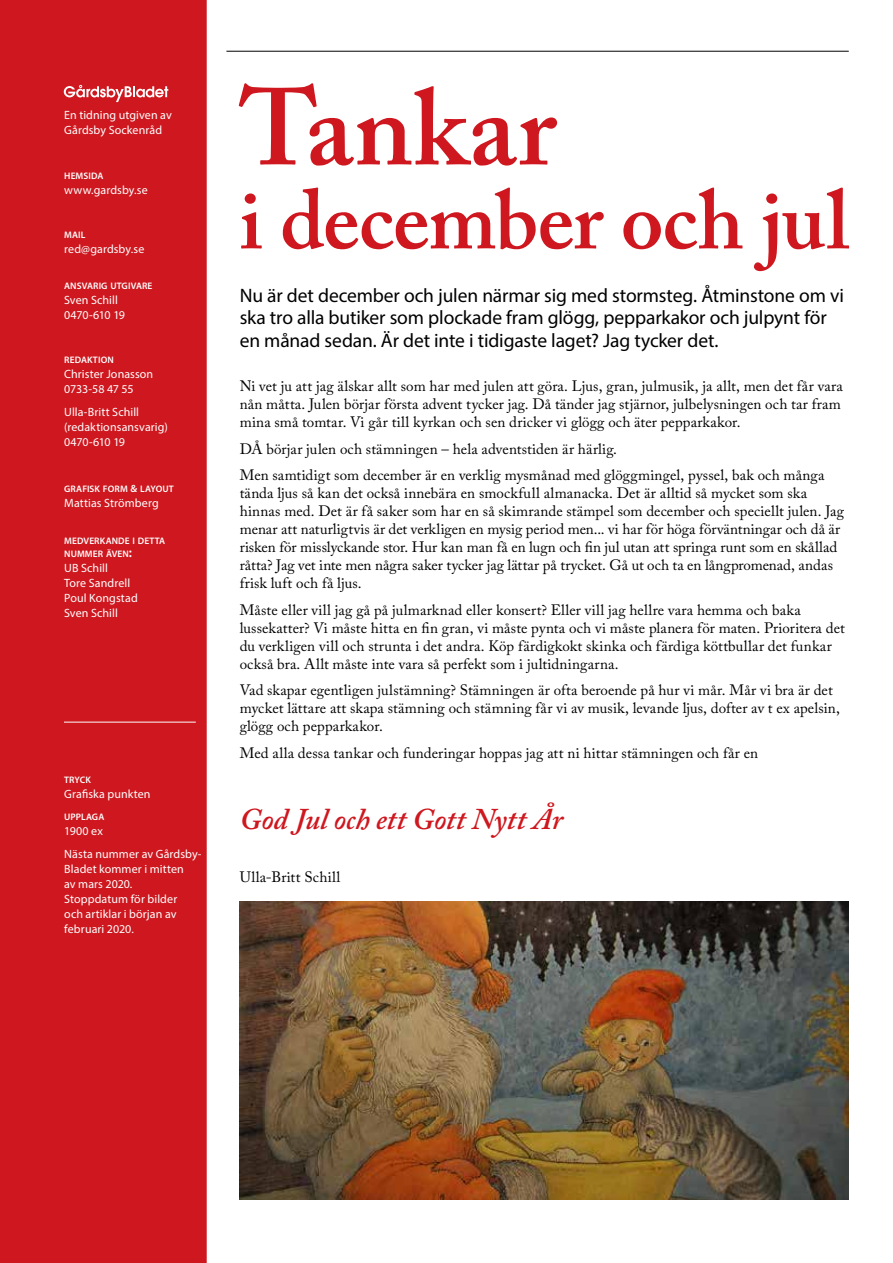
<style>
.page{position:relative;width:893px;height:1263px;background:#fff}
.page>*{position:absolute;margin:0;border:0;box-sizing:border-box;transform-origin:0 0}
.t1{font:600 108px "Adobe Caslon Pro";color:#ce171e}
.t2{font:600 84px "Adobe Caslon Pro";letter-spacing:-.01em;color:#ce171e}
.t3{font:italic 600 30px "Adobe Caslon Pro";letter-spacing:-.005em;color:#ce171e}
.t4{font:19.5px/22.5px "Myriad Pro";letter-spacing:-.01em;color:#000}
.t5{font:15px/18px "Adobe Caslon Pro";letter-spacing:.005em;color:#000}
.t6{font:12px/15px "Myriad Pro";letter-spacing:.005em;color:#fff}
.t7{font:600 9.45px/13.5px "Myriad Pro";letter-spacing:.01em;color:#fff}
.s1{font-size:10.5px}
.s2{font-size:13.5px}
</style>
<div class="page">
<div style="left:0;top:0;width:207px;height:1263px;background:#ce171e"></div>
<hr style="left:226px;top:51px;width:623px;height:1px;background:#000">
<svg style="left:64px;top:85px;width:104px;height:17px"></svg>
<hr style="left:64px;top:722px;width:132px;height:1px;background:#fff">
<img style="left:240px;top:901px;width:609px;height:299px">
<p class="t6" style="left:64px;top:107px;width:109px">En tidning utgiven av<br>Gårdsby Sockenråd</p>
<p class="t7" style="left:64px;top:169px;width:41px">HEMSIDA</p>
<p class="t6" style="left:64px;top:182px;width:85px">www.gardsby.se</p>
<p class="t7" style="left:64px;top:228px;width:23px">MAIL</p>
<p class="t6" style="left:64px;top:241px;width:82px">red@gardsby.se</p>
<p class="t7" style="left:64px;top:278px;width:90px">ANSVARIG UTGIVARE</p>
<p class="t6" style="left:64px;top:292px;width:62px">Sven Schill<br>0470-610 19</p>
<p class="t7" style="left:64px;top:352px;width:51px">REDAKTION</p>
<p class="t6" style="left:64px;top:366px;width:91px">Christer Jonasson<br>0733-58 47 55</p>
<p class="t6" style="left:64px;top:404px;width:105px">Ulla-Britt Schill (redaktionsansvarig)<br>0470-610 19</p>
<p class="t7" style="left:64px;top:481px;width:111px">GRAFISK FORM <span class="s1">&amp;</span> LAYOUT</p>
<p class="t6" style="left:64px;top:495px;width:96px">Mattias Strömberg</p>
<p class="t7" style="left:64px;top:533px;width:103px">MEDVERKANDE I DETTA<br>NUMMER ÄVEN<span class="s2">:</span></p>
<p class="t6" style="left:64px;top:560px;width:75px">UB Schill<br>Tore Sandrell<br>Poul Kongstad<br>Sven Schill</p>
<p class="t7" style="left:64px;top:772px;width:28px">TRYCK</p>
<p class="t6" style="left:64px;top:786px;width:88px">Grafiska punkten</p>
<p class="t7" style="left:64px;top:809px;width:42px">UPPLAGA</p>
<p class="t6" style="left:64px;top:819px;width:139px;line-height:23.5px">1900 ex<br>Nästa nummer av Gårdsby-</p>
<p class="t6" style="left:64px;top:861px;width:121px">Bladet kommer i mitten av mars 2020.<br>Stoppdatum för bilder och artiklar i början av februari 2020.</p>
<h1 class="t1" style="left:240px;top:64px;width:318px">Tankar</h1>
<h2 class="t2" style="left:240px;top:170px;width:610px">i december och jul</h2>
<h3 class="t4" style="left:240px;top:284px;width:606px">Nu är det december och julen närmar sig med stormsteg. Åtminstone om vi ska tro alla butiker som plockade fram glögg, pepparkakor och julpynt för en månad sedan. Är det inte i tidigaste laget? Jag tycker det.</h3>
<p class="t5" style="left:240px;top:377px;width:605px">Ni vet ju att jag älskar allt som har med julen att göra. Ljus, gran, julmusik, ja allt, men det får vara nån måtta. Julen börjar första advent tycker jag. Då tänder jag stjärnor, julbelysningen och tar fram mina små tomtar. Vi går till kyrkan och sen dricker vi glögg och äter pepparkakor.</p>
<p class="t5" style="left:240px;top:435px;width:586px;line-height:26.5px">DÅ börjar julen och stämningen – hela adventstiden är härlig.<br>Men samtidigt som december är en verklig mysmånad med glöggmingel, pyssel, bak och många</p>
<p class="t5" style="left:240px;top:484px;width:606px">tända ljus så kan det också innebära en smockfull almanacka. Det är alltid så mycket som ska hinnas med. Det är få saker som har en så skimrande stämpel som december och speciellt julen. Jag menar att naturligtvis är det verkligen en mysig period men... vi har för höga förväntningar och då är risken för misslyckande stor. Hur kan man få en lugn och fin jul utan att springa runt som en skållad råtta? Jag vet inte men några saker tycker jag lättar på trycket. Gå ut och ta en långpromenad, andas frisk luft och få ljus.</p>
<p class="t5" style="left:240px;top:601px;width:607px">Måste eller vill jag gå på julmarknad eller konsert? Eller vill jag hellre vara hemma och baka lussekatter? Vi måste hitta en fin gran, vi måste pynta och vi måste planera för maten. Prioritera det du verkligen vill och strunta i det andra. Köp färdigkokt skinka och färdiga köttbullar det funkar också bra. Allt måste inte vara så perfekt som i jultidningarna.</p>
<p class="t5" style="left:240px;top:681px;width:602px">Vad skapar egentligen julstämning? Stämningen är ofta beroende på hur vi mår. Mår vi bra är det mycket lättare att skapa stämning och stämning får vi av musik, levande ljus, dofter av t ex apelsin, glögg och pepparkakor.</p>
<p class="t5" style="left:240px;top:744px;width:520px">Med alla dessa tankar och funderingar hoppas jag att ni hittar stämningen och får en</p>
<h3 class="t3" style="left:240px;top:801px;width:325px">God Jul och ett Gott Nytt År</h3>
<p class="t5" style="left:240px;top:868px;width:102px">Ulla-Britt Schill</p>
</div>
